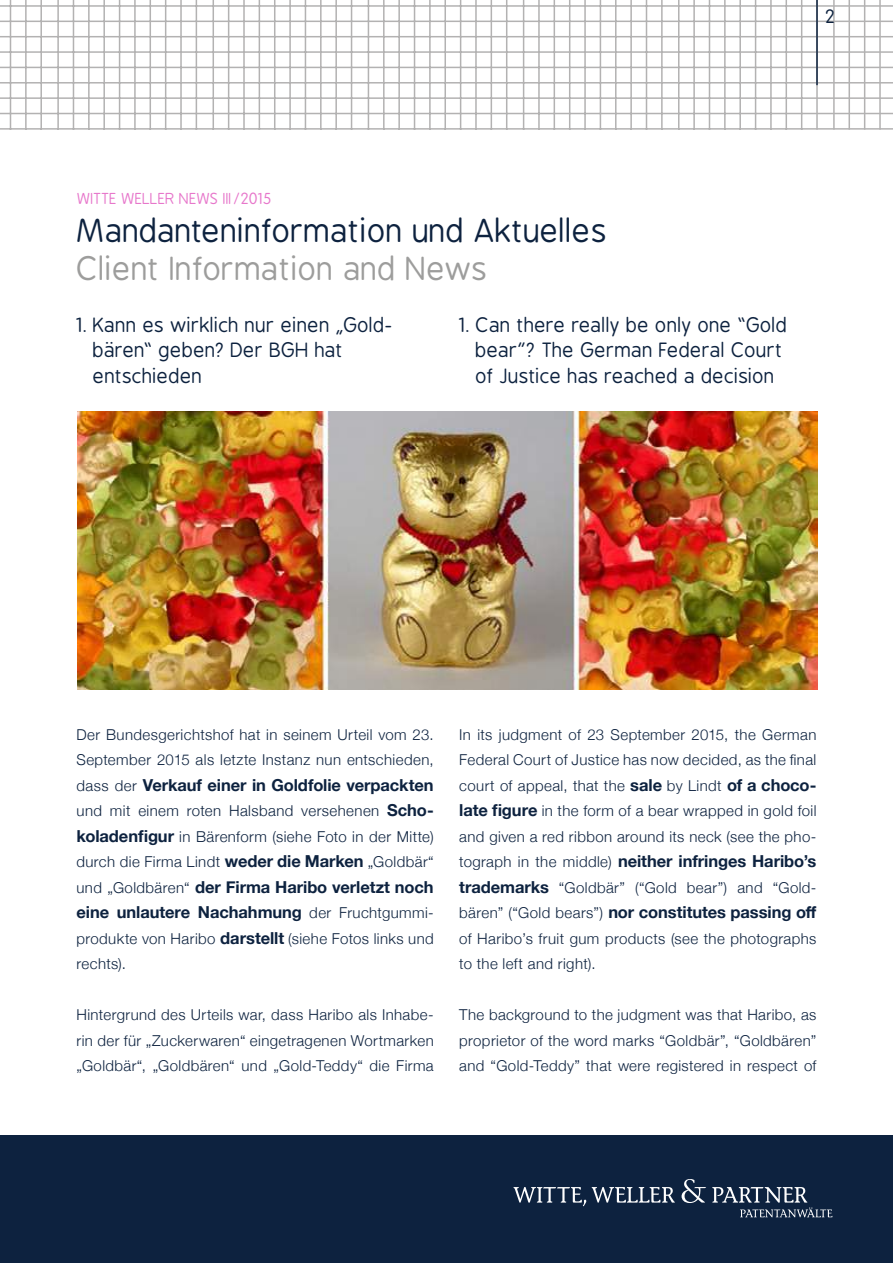
<style>
.page{position:relative;width:893px;height:1263px;background:#fff}
.page>*{position:absolute;margin:0;border:0;box-sizing:border-box;transform-origin:0 0}
.t1{font:31.5px "B Preplay German";color:#0d223f}
.t2{font:31.5px "B Preplay German";color:#9d9d9c}
.t3{font:19.5px/25.5px "B Preplay German";letter-spacing:.005em;color:#0d223f}
.t4{font:18px "B Preplay German";color:#0d223f}
.t5{font:700 16.5px/25.5px "Helvetica Neue";letter-spacing:-.005em;color:#0d223f}
.t6{font:300 15px/25.5px "Helvetica Neue";letter-spacing:.025em;color:#0d223f;text-align:justify}
.t7{font:15px "B Preplay German";color:#e777cb}
.s1{font-weight:300;font-size:15px}
.s2{font-weight:700;font-size:16.5px}
</style>
<div class="page">
<hr style="left:0;top:0;width:893px;height:1px;background:#b3b2b2">
<hr style="left:0;top:5px;width:893px;height:2px;background:#b3b2b2">
<hr style="left:0;top:21px;width:893px;height:1px;background:#b3b2b2">
<hr style="left:0;top:36px;width:893px;height:1px;background:#b3b2b2">
<hr style="left:0;top:51px;width:893px;height:2px;background:#b3b2b2">
<hr style="left:0;top:67px;width:893px;height:1px;background:#b3b2b2">
<hr style="left:0;top:82px;width:893px;height:2px;background:#b3b2b2">
<hr style="left:0;top:97px;width:893px;height:2px;background:#b3b2b2">
<hr style="left:0;top:113px;width:893px;height:1px;background:#b3b2b2">
<hr style="left:0;top:128px;width:893px;height:2px;background:#b3b2b2">
<hr style="left:0;top:0;width:1px;height:130px;background:#b3b2b2">
<hr style="left:10px;top:0;width:1px;height:130px;background:#b3b2b2">
<hr style="left:25px;top:0;width:2px;height:130px;background:#b3b2b2">
<hr style="left:40px;top:0;width:2px;height:130px;background:#b3b2b2">
<hr style="left:57px;top:0;width:2px;height:130px;background:#b3b2b2">
<hr style="left:73px;top:0;width:1px;height:130px;background:#b3b2b2">
<hr style="left:88px;top:0;width:2px;height:130px;background:#b3b2b2">
<hr style="left:103px;top:0;width:2px;height:130px;background:#b3b2b2">
<hr style="left:119px;top:0;width:1px;height:130px;background:#b3b2b2">
<hr style="left:134px;top:0;width:2px;height:130px;background:#b3b2b2">
<hr style="left:150px;top:0;width:1px;height:130px;background:#b3b2b2">
<hr style="left:165px;top:0;width:1px;height:130px;background:#b3b2b2">
<hr style="left:180px;top:0;width:2px;height:130px;background:#b3b2b2">
<hr style="left:196px;top:0;width:1px;height:130px;background:#b3b2b2">
<hr style="left:213px;top:0;width:1px;height:130px;background:#b3b2b2">
<hr style="left:228px;top:0;width:1px;height:130px;background:#b3b2b2">
<hr style="left:243px;top:0;width:2px;height:130px;background:#b3b2b2">
<hr style="left:259px;top:0;width:1px;height:130px;background:#b3b2b2">
<hr style="left:274px;top:0;width:1px;height:130px;background:#b3b2b2">
<hr style="left:289px;top:0;width:2px;height:130px;background:#b3b2b2">
<hr style="left:305px;top:0;width:1px;height:130px;background:#b3b2b2">
<hr style="left:320px;top:0;width:2px;height:130px;background:#b3b2b2">
<hr style="left:335px;top:0;width:2px;height:130px;background:#b3b2b2">
<hr style="left:351px;top:0;width:1px;height:130px;background:#b3b2b2">
<hr style="left:368px;top:0;width:1px;height:130px;background:#b3b2b2">
<hr style="left:383px;top:0;width:2px;height:130px;background:#b3b2b2">
<hr style="left:398px;top:0;width:2px;height:130px;background:#b3b2b2">
<hr style="left:414px;top:0;width:1px;height:130px;background:#b3b2b2">
<hr style="left:429px;top:0;width:2px;height:130px;background:#b3b2b2">
<hr style="left:444px;top:0;width:2px;height:130px;background:#b3b2b2">
<hr style="left:460px;top:0;width:1px;height:130px;background:#b3b2b2">
<hr style="left:475px;top:0;width:2px;height:130px;background:#b3b2b2">
<hr style="left:491px;top:0;width:1px;height:130px;background:#b3b2b2">
<hr style="left:506px;top:0;width:1px;height:130px;background:#b3b2b2">
<hr style="left:523px;top:0;width:1px;height:130px;background:#b3b2b2">
<hr style="left:538px;top:0;width:2px;height:130px;background:#b3b2b2">
<hr style="left:554px;top:0;width:1px;height:130px;background:#b3b2b2">
<hr style="left:569px;top:0;width:1px;height:130px;background:#b3b2b2">
<hr style="left:584px;top:0;width:2px;height:130px;background:#b3b2b2">
<hr style="left:600px;top:0;width:1px;height:130px;background:#b3b2b2">
<hr style="left:615px;top:0;width:1px;height:130px;background:#b3b2b2">
<hr style="left:630px;top:0;width:2px;height:130px;background:#b3b2b2">
<hr style="left:646px;top:0;width:1px;height:130px;background:#b3b2b2">
<hr style="left:661px;top:0;width:2px;height:130px;background:#b3b2b2">
<hr style="left:678px;top:0;width:1px;height:130px;background:#b3b2b2">
<hr style="left:693px;top:0;width:2px;height:130px;background:#b3b2b2">
<hr style="left:709px;top:0;width:1px;height:130px;background:#b3b2b2">
<hr style="left:724px;top:0;width:2px;height:130px;background:#b3b2b2">
<hr style="left:739px;top:0;width:2px;height:130px;background:#b3b2b2">
<hr style="left:755px;top:0;width:1px;height:130px;background:#b3b2b2">
<hr style="left:770px;top:0;width:2px;height:130px;background:#b3b2b2">
<hr style="left:785px;top:0;width:2px;height:130px;background:#b3b2b2">
<hr style="left:801px;top:0;width:1px;height:130px;background:#b3b2b2">
<hr style="left:816px;top:0;width:2px;height:130px;background:#b3b2b2">
<hr style="left:833px;top:0;width:2px;height:130px;background:#b3b2b2">
<hr style="left:848px;top:0;width:2px;height:130px;background:#b3b2b2">
<hr style="left:864px;top:0;width:1px;height:130px;background:#b3b2b2">
<hr style="left:879px;top:0;width:2px;height:130px;background:#b3b2b2">
<hr style="left:892px;top:0;width:1px;height:130px;background:#b3b2b2">
<hr style="left:816px;top:0;width:2px;height:85px;background:#0d223f">
<div style="left:0;top:1135px;width:893px;height:128px;background:#0d223f"></div>
<svg style="left:513px;top:1187px;width:73px;height:19px"></svg>
<svg style="left:592px;top:1187px;width:83px;height:15px"></svg>
<svg style="left:712px;top:1187px;width:120px;height:30px"></svg>
<svg style="left:682px;top:1179px;width:24px;height:24px"></svg>
<img style="left:78px;top:411px;width:740px;height:278px">
<p class="t4" style="left:826px;top:6px;width:11px">2</p>
<p class="t7" style="left:78px;top:191px;width:196px">WITTE WELLER NEWS III/2015</p>
<h1 class="t1" style="left:78px;top:214px;width:532px">Mandanteninformation und Aktuelles</h1>
<h1 class="t2" style="left:78px;top:251px;width:412px">Client Information and News</h1>
<h2 class="t3" style="left:94px;top:312px;width:301px;text-indent:-17px">1. Kann es wirklich nur einen „Gold&shy;bären“ geben? Der BGH hat entschieden</h2>
<h2 class="t3" style="left:476px;top:312px;width:313px;text-indent:-17px">1. Can there really be only one “Gold bear”? The German Federal Court of Justice has reached a decision</h2>
<p class="t6" style="left:77px;top:720px;width:359px">Der Bundesgerichtshof hat in seinem Urteil vom 23.<br>September 2015 als letzte Instanz nun entschieden,</p>
<p class="t5" style="left:77px;top:772px;width:359px"><span class="s1">dass der</span> Verkauf einer in Goldfolie verpackten</p>
<p class="t6" style="left:77px;top:797px;width:359px">und mit einem roten Halsband versehenen <span class="s2">Scho&shy;koladenfigur</span> in Bärenform (siehe Foto in der Mitte) durch die Firma Lindt <span class="s2">weder die Marken</span> „Goldbär“</p>
<p class="t5" style="left:77px;top:874px;width:359px"><span class="s1">und „Goldbären“</span> der Firma Haribo verletzt noch eine unlautere Nachahmung <span class="s1">der Fruchtgummi-</span></p>
<p class="t6" style="left:77px;top:924px;width:359px">produkte von Haribo <span class="s2">darstellt</span> (siehe Fotos links und rechts).</p>
<p class="t6" style="left:77px;top:1001px;width:359px">Hintergrund des Urteils war, dass Haribo als Inhabe&shy;rin der für „Zuckerwaren“ eingetragenen Wortmarken „Goldbär“, „Goldbären“ und „Gold-Teddy“ die Firma</p>
<p class="t6" style="left:459px;top:720px;width:359px">In its judgment of 23 September 2015, the German Federal Court of Justice has now decided, as the final court of appeal, that the <span class="s2">sale</span> by Lindt <span class="s2">of a choco&shy;late figure</span> in the form of a bear wrapped in gold foil and given a red ribbon around its neck (see the pho-</p>
<p class="t5" style="left:459px;top:849px;width:359px"><span class="s1">tograph in the middle)</span> neither infringes Haribo’s</p>
<p class="t6" style="left:459px;top:873px;width:359px"><span class="s2">trademarks</span> “Goldbär” (“Gold bear”) and “Gold-</p>
<p class="t5" style="left:459px;top:900px;width:359px"><span class="s1">bären” (“Gold bears”)</span> nor constitutes passing off</p>
<p class="t6" style="left:459px;top:924px;width:359px">of Haribo’s fruit gum products (see the photographs to the left and right).</p>
<p class="t6" style="left:459px;top:1001px;width:359px">The background to the judgment was that Haribo, as proprietor of the word marks “Goldbär”, “Goldbären” and “Gold-Teddy” that were registered in respect of</p>
</div>
